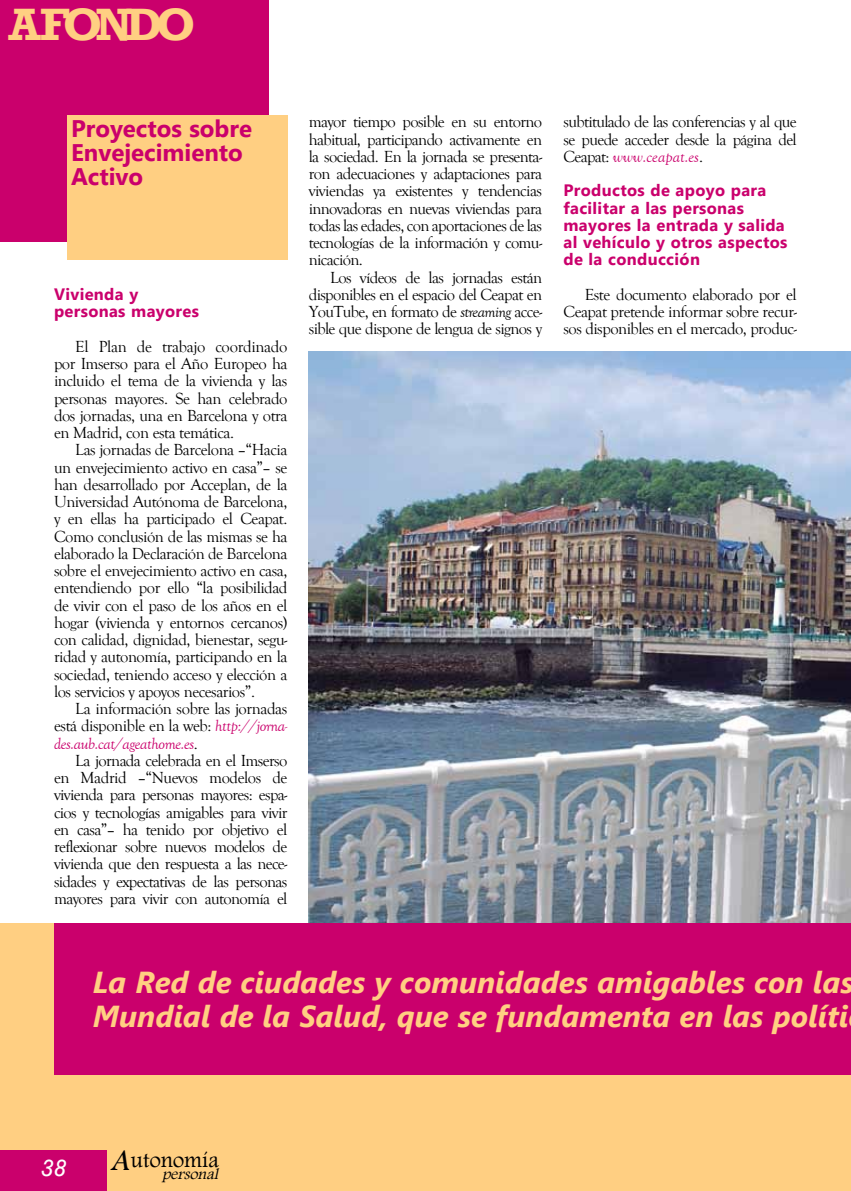
<style>
.page{position:relative;width:851px;height:1191px;background:#fff}
.page>*{position:absolute;margin:0;border:0;box-sizing:border-box;transform-origin:0 0}
.t1{font:700 46.5px "Rockwell";letter-spacing:-.15em;color:#ffcf82}
.t2{font:italic 700 30.3px/33.3px "Segoe UI";color:#ffcf82}
.t3{font:700 24px/24px "Segoe UI";color:#ca006c}
.t4{font:italic 24px "Rockwell";color:#fff}
.t5{font:22.5px "Footlight MT Light";color:#000}
.TEXTO{font:16.5px/17.2px "Goudy Old Style T";letter-spacing:-.035em;color:#000;text-align:justify}
.LADILLO{font:700 16.5px/17.2px "Segoe UI";letter-spacing:.02em;color:#ca006c}
.t6{font:italic 15.9px "Footlight MT Light";color:#000}
.s1{font-style:italic;color:#ca006c}
.s2{font-style:italic}
</style>
<div class="page">
<div style="left:0;top:923px;width:850px;height:268px;background:#ffcf82"></div>
<div style="left:0;top:0;width:268px;height:241px;background:#ca006c"></div>
<div style="left:0;top:1150px;width:106px;height:41px;background:#ca006c"></div>
<div style="left:67px;top:115px;width:220px;height:144px;background:#ffcf82"></div>
<img style="left:309px;top:352px;width:541px;height:571px">
<div style="left:54px;top:923px;width:796px;height:151px;background:#ca006c"></div>
<h1 class="t1" style="left:9px;top:-4px;width:188px">A FONDO</h1>
<h3 class="t3" style="left:71px;top:115px;width:182px">Proyectos sobre<br>Envejecimiento<br>Activo</h3>
<p class="LADILLO" style="left:54px;top:285px;width:146px">Vivienda y personas mayores</p>
<p class="TEXTO" style="left:54px;top:338px;width:235px;text-indent:21px">El Plan de trabajo coordinado por Imserso para el Año Europeo ha incluido el tema de la vivienda y las personas mayores. Se han celebrado dos jornadas, una en Barcelona y otra en Madrid, con esta temática.</p>
<p class="TEXTO" style="left:54px;top:442px;width:235px;text-indent:21px">Las jornadas de Barcelona –“Hacia un envejecimiento activo en casa”– se han desarrollado por Acceplan, de la Universidad Autónoma de Barcelona, y en ellas ha participado el Ceapat.<br>Como conclusión de las mismas se ha elaborado la Declaración de Barcelona sobre el envejecimiento activo en casa, entendiendo por ello “la posibilidad de vivir con el paso de los años en el hogar (vivienda y entornos cercanos) con calidad, dignidad, bienestar, segu&shy;ridad y autonomía, participando en la sociedad, teniendo acceso y elección a los servicios y apoyos necesarios”.</p>
<p class="TEXTO" style="left:54px;top:700px;width:235px;text-indent:21px">La información sobre las jornadas está disponible en la web: <span class="s1">http://jorna&shy;des.aub.cat/ageathome.es</span>.</p>
<p class="TEXTO" style="left:54px;top:752px;width:235px;text-indent:21px">La jornada celebrada en el Imserso en Madrid –“Nuevos modelos de vivienda para personas mayores: espa&shy;cios y tecnologías amigables para vivir en casa”– ha tenido por objetivo el reflexionar sobre nuevos modelos de vivienda que den respuesta a las nece&shy;sidades y expectativas de las personas mayores para vivir con autonomía el</p>
<p class="TEXTO" style="left:309px;top:114px;width:235px">mayor tiempo posible en su entorno habitual, participando activamente en la sociedad. En la jornada se presenta&shy;ron adecuaciones y adaptaciones para viviendas ya existentes y tendencias innovadoras en nuevas viviendas para todas las edades, con aportaciones de las tecnologías de la información y comu&shy;nicación.</p>
<p class="TEXTO" style="left:309px;top:269px;width:235px;text-indent:21px">Los vídeos de las jornadas están disponibles en el espacio del Ceapat en YouTube, en formato de <span class="s2">streaming</span> acce&shy;sible que dispone de lengua de signos y</p>
<p class="TEXTO" style="left:563px;top:114px;width:235px">subtitulado de las conferencias y al que se puede acceder desde la página del Ceapat: <span class="s1">www.ceapat.es</span>.</p>
<p class="LADILLO" style="left:563px;top:181px;width:225px">Productos de apoyo para facilitar a las personas mayores la entrada y salida al vehículo y otros aspectos de la conducción</p>
<p class="TEXTO" style="left:563px;top:286px;width:235px;text-indent:21px">Este documento elaborado por el Ceapat pretende informar sobre recur&shy;sos disponibles en el mercado, produc-</p>
<p class="t2" style="left:93px;top:964px;width:762px">La Red de ciudades y comunidades amigables con las<br>Mundial de la Salud, que se fundamenta en las políti</p>
<p class="t4" style="left:41px;top:1154px;width:27px">38</p>
<p class="t6" style="left:111px;top:1164px;width:113px"><sup>A</sup> personal</p>
<h3 class="t5" style="left:131px;top:1146px;width:90px">utonomía</h3>
</div>
